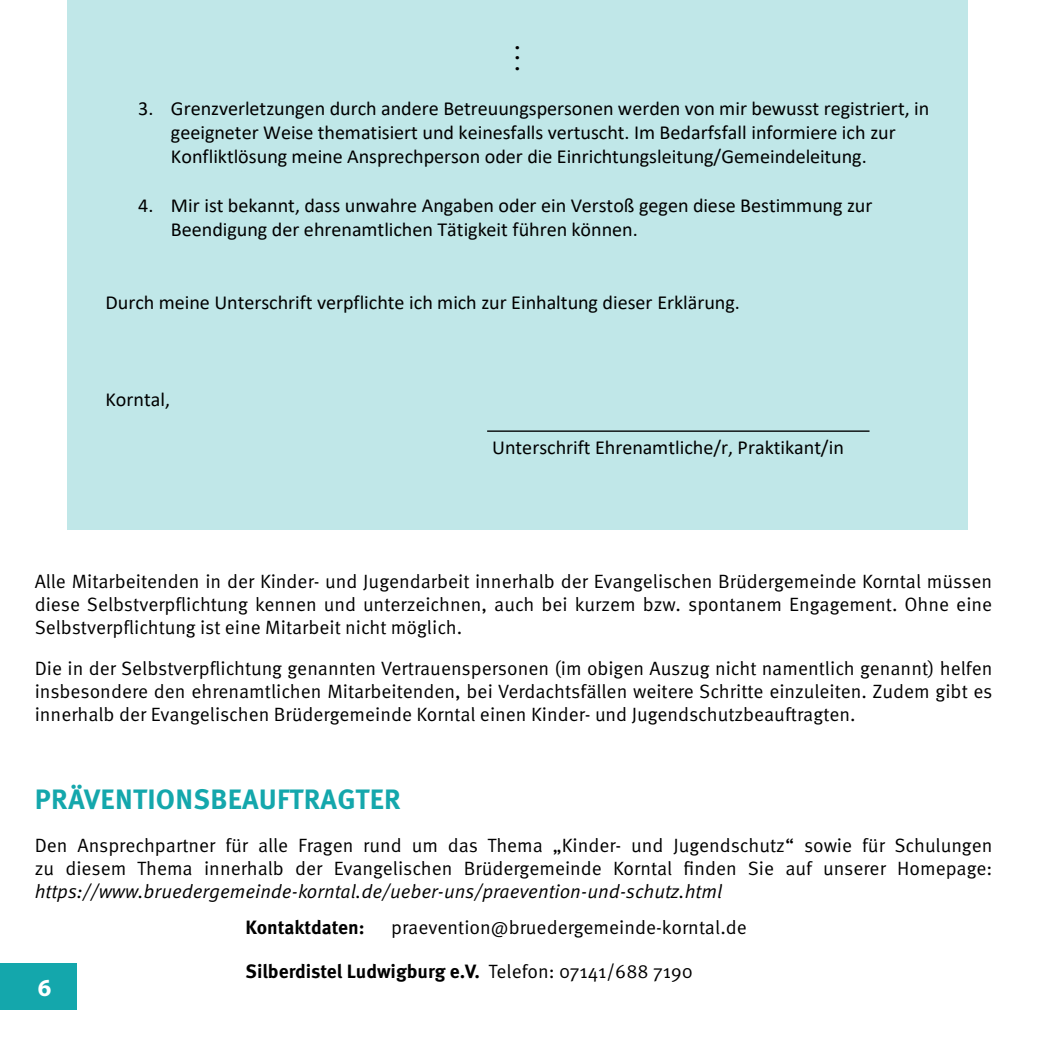
<style>
.page{position:relative;width:1042px;height:1042px;background:#fff}
.page>*{position:absolute;margin:0;border:0;box-sizing:border-box;transform-origin:0 0}
.t1{font:700 28px "Meta OT";letter-spacing:.01em;color:#14a7ac}
.t2{font:700 24.5px "Myriad Pro";color:#fff}
.t3{font:700 21px "Times New Roman";color:#000}
.t4{font:19.95px/24.3px "Calibri";color:#000}
.t5{font:19.25px/23.1px "Meta OT";color:#000;text-align:justify}
.t6{font:italic 19.25px "Meta OT";color:#000}
.t7{font:700 19.25px "Meta OT";letter-spacing:-.005em;color:#000}
.s1{font-weight:400}
</style>
<div class="page">
<div style="left:0;top:963px;width:77px;height:46px;background:#14a7ac"></div>
<div style="left:67px;top:0;width:900px;height:530px;background:#c0e7e8"></div>
<hr style="left:487px;top:430px;width:382px;height:2px;background:#000">
<p class="t3" style="left:515px;top:27px;width:7px">.</p>
<p class="t3" style="left:515px;top:37px;width:7px">.</p>
<p class="t3" style="left:515px;top:48px;width:7px">.</p>
<p class="t4" style="left:171px;top:95px;width:760px;text-indent:-33px">3. Grenzverletzungen durch andere Betreuungspersonen werden von mir bewusst registriert, in geeigneter Weise thematisiert und keinesfalls vertuscht. Im Bedarfsfall informiere ich zur<br>Konfliktlösung meine Ansprechperson oder die Einrichtungsleitung/Gemeindeleitung.</p>
<p class="t4" style="left:171px;top:192px;width:703px;text-indent:-33px">4. Mir ist bekannt, dass unwahre Angaben oder ein Verstoß gegen diese Bestimmung zur<br>Beendigung der ehrenamtlichen Tätigkeit führen können.</p>
<p class="t4" style="left:105px;top:289px;width:636px">Durch meine Unterschrift verpflichte ich mich zur Einhaltung dieser Erklärung.</p>
<p class="t4" style="left:105px;top:386px;width:66px">Korntal,</p>
<p class="t4" style="left:492px;top:435px;width:353px">Unterschrift Ehrenamtliche/r, Praktikant/in</p>
<p class="t5" style="left:35px;top:570px;width:959px">Alle Mitarbeitenden in der Kinder- und Jugendarbeit innerhalb der Evangelischen Brüdergemeinde Korntal müssen diese Selbstverpflichtung kennen und unterzeichnen, auch bei kurzem bzw. spontanem Engagement. Ohne eine Selbstverpflichtung ist eine Mitarbeit nicht möglich.</p>
<p class="t5" style="left:35px;top:657px;width:959px">Die in der Selbstverpflichtung genannten Vertrauenspersonen (im obigen Auszug nicht namentlich genannt) helfen insbesondere den ehrenamtlichen Mitarbeitenden, bei Verdachtsfällen weitere Schritte einzuleiten. Zudem gibt es innerhalb der Evangelischen Brüdergemeinde Korntal einen Kinder- und Jugendschutzbeauftragten.</p>
<h1 class="t1" style="left:35px;top:781px;width:367px">PRÄVENTIONSBEAUFTRAGTER</h1>
<p class="t5" style="left:35px;top:834px;width:959px">Den Ansprechpartner für alle Fragen rund um das Thema „Kinder- und Jugendschutz“ sowie für Schulungen zu diesem Thema innerhalb der Evangelischen Brüdergemeinde Korntal finden Sie auf unserer Homepage:</p>
<p class="t6" style="left:35px;top:880px;width:689px">https://www.bruedergemeinde-korntal.de/ueber-uns/praevention-und-schutz.html</p>
<p class="t7" style="left:246px;top:915px;width:121px">Kontaktdaten:</p>
<p class="t5" style="left:391px;top:916px;width:357px">praevention@bruedergemeinde-korntal.de</p>
<p class="t2" style="left:38px;top:971px;width:15px">6</p>
<p class="t7" style="left:246px;top:959px;width:449px">Silberdistel Ludwigburg e.V. <span class="s1">Telefon: 07141/688 7190</span></p>
</div>
